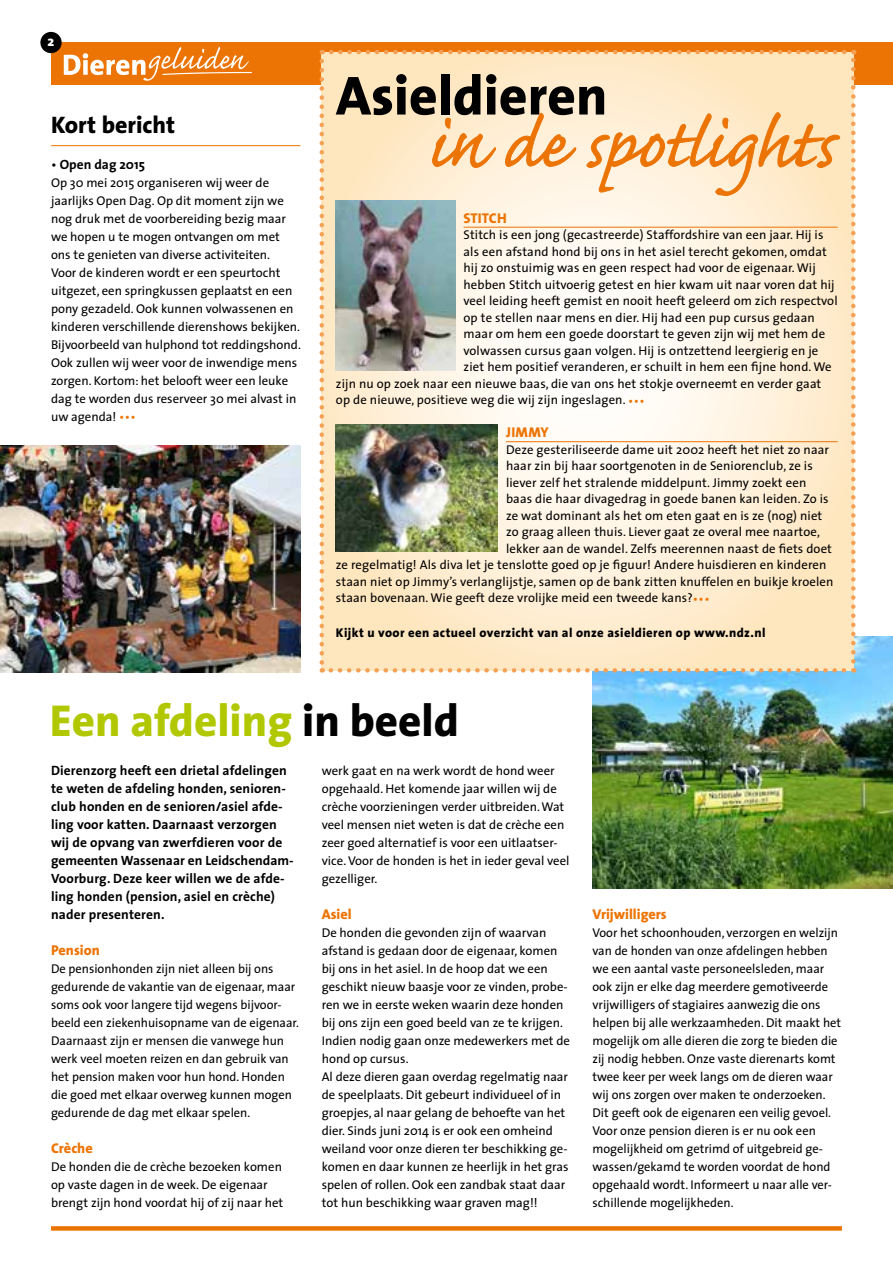
<style>
.page{position:relative;width:893px;height:1263px;background:#fff}
.page>*{position:absolute;margin:0;border:0;box-sizing:border-box;transform-origin:0 0}
.t1{font:87px "Caflisch Script";color:#ec7405}
.t2{font:800 55.5px "The Sans";color:#000}
.t3{font:800 45px "The Sans";color:#b1c800}
.t4{font:800 24px "The Sans";color:#000}
.t5{font:800 14.25px "The Sans";color:#ec7405}
.t6{font:800 14.25px "The Sans";color:#fff}
.t7{font:700 13.5px/18px "The Sans";letter-spacing:.01em;color:#000}
.t8{font:12.75px/18px "The Sans";color:#000}
.t9{font:800 12.75px "The Sans";letter-spacing:.03em;color:#000}
.s1{font-weight:400}
.s2{color:#ec7405}
.s3{color:#000}
</style>
<div class="page">
<img style="left:592px;top:637px;width:301px;height:252px">
<div style="left:51px;top:43px;width:842px;height:42px;background:#ec7405"></div>
<svg style="left:64px;top:47px;width:188px;height:34px"></svg>
<svg style="left:322px;top:52px;width:531px;height:618px"></svg>
<svg style="left:319px;top:61px;width:5px;height:612px"></svg>
<svg style="left:331px;top:668px;width:523px;height:5px;background:#e4ccad"></svg>
<svg style="left:851px;top:50px;width:4px;height:611px;background:#f9cc9c"></svg>
<svg style="left:322px;top:50px;width:522px;height:4px"></svg>
<hr style="left:463px;top:227px;width:375px;height:1px;background:#ec7405">
<hr style="left:506px;top:441px;width:332px;height:1px;background:#ec7405">
<svg style="left:432px;top:117px;width:64px;height:51px;background:#fcdeb9"></svg>
<svg style="left:505px;top:113px;width:71px;height:54px;background:#fce1c0"></svg>
<svg style="left:586px;top:112px;width:254px;height:84px;background:#fde2bf"></svg>
<img style="left:336px;top:424px;width:161px;height:128px">
<img style="left:336px;top:201px;width:119px;height:170px">
<div style="left:51px;top:1226px;width:791px;height:5px;background:#ec7405"></div>
<div style="left:40px;top:32px;width:22px;height:21px;background:#000;border-radius:50%"></div>
<hr style="left:51px;top:145px;width:249px;height:1px;background:#ec7405">
<img style="left:0;top:446px;width:300px;height:226px">
<p class="t6" style="left:48px;top:29px;width:8px">2</p>
<h3 class="t4" style="left:51px;top:104px;width:126px">Kort bericht</h3>
<p class="t7" style="left:51px;top:155px;width:96px"><span class="s1">•</span> Open dag 2015</p>
<p class="t8" style="left:51px;top:173px;width:251px">Op 30 mei 2015 organiseren wij weer de jaarlijks Open Dag. Op dit moment zijn we nog druk met de voorbereiding bezig maar we hopen u te mogen ontvangen om met ons te genieten van diverse activiteiten.<br>Voor de kinderen wordt er een speurtocht uitgezet, een springkussen geplaatst en een pony gezadeld. Ook kunnen volwassenen en kinderen verschillende dierenshows bekijken.<br>Bijvoorbeeld van hulphond tot reddingshond.<br>Ook zullen wij weer voor de inwendige mens zorgen. Kortom: het belooft weer een leuke dag te worden dus reserveer 30 mei alvast in uw agenda! <span class="s2">• • •</span></p>
<h2 class="t2" style="left:336px;top:49px;width:273px">Asieldieren</h2>
<h1 class="t1" style="left:427px;top:100px;width:407px">in de spotlights</h1>
<p class="t5" style="left:463px;top:206px;width:45px">Stitch</p>
<p class="t8" style="left:463px;top:225px;width:361px">Stitch is een jong (gecastreerde) Staffordshire van een jaar. Hij is</p>
<p class="t8" style="left:463px;top:242px;width:365px">als een afstand hond bij ons in het asiel terecht gekomen, omdat</p>
<p class="t8" style="left:463px;top:258px;width:354px">hij zo onstuimig was en geen respect had voor de eigenaar. Wij</p>
<p class="t8" style="left:463px;top:275px;width:373px">hebben Stitch uitvoerig getest en hier kwam uit naar voren dat hij</p>
<p class="t8" style="left:463px;top:291px;width:376px">veel leiding heeft gemist en nooit heeft geleerd om zich respectvol</p>
<p class="t8" style="left:463px;top:308px;width:353px">op te stellen naar mens en dier. Hij had een pup cursus gedaan</p>
<p class="t8" style="left:463px;top:324px;width:363px">maar om hem een goede doorstart te geven zijn wij met hem de</p>
<p class="t8" style="left:463px;top:341px;width:356px">volwassen cursus gaan volgen. Hij is ontzettend leergierig en je</p>
<p class="t8" style="left:463px;top:357px;width:370px">ziet hem positief veranderen, er schuilt in hem een fijne hond. We</p>
<p class="t8" style="left:336px;top:374px;width:487px">zijn nu op zoek naar een nieuwe baas, die van ons het stokje overneemt en verder gaat</p>
<p class="t8" style="left:336px;top:390px;width:311px">op de nieuwe, positieve weg die wij zijn ingeslagen. <span class="s2">• • •</span></p>
<p class="t5" style="left:506px;top:420px;width:44px">Jimmy</p>
<p class="t8" style="left:506px;top:440px;width:325px">Deze gesteriliseerde dame uit 2002 heeft het niet zo naar</p>
<p class="t8" style="left:506px;top:456px;width:308px">haar zin bij haar soortgenoten in de Seniorenclub, ze is</p>
<p class="t8" style="left:506px;top:473px;width:302px">liever zelf het stralende middelpunt. Jimmy zoekt een</p>
<p class="t8" style="left:506px;top:489px;width:324px">baas die haar divagedrag in goede banen kan leiden. Zo is</p>
<p class="t8" style="left:506px;top:506px;width:318px">ze wat dominant als het om eten gaat en is ze (nog) niet</p>
<p class="t8" style="left:506px;top:522px;width:315px">zo graag alleen thuis. Liever gaat ze overal mee naartoe,</p>
<p class="t8" style="left:506px;top:539px;width:327px">lekker aan de wandel. Zelfs meerennen naast de fiets doet</p>
<p class="t8" style="left:336px;top:555px;width:492px">ze regelmatig! Als diva let je tenslotte goed op je figuur! Andere huisdieren en kinderen</p>
<p class="t8" style="left:336px;top:572px;width:499px">staan niet op Jimmy’s verlanglijstje, samen op de bank zitten knuffelen en buikje kroelen</p>
<p class="t8" style="left:336px;top:588px;width:375px">staan bovenaan. Wie geeft deze vrolijke meid een tweede kans?<span class="s2">• • •</span></p>
<p class="t9" style="left:336px;top:621px;width:431px">Kijkt u voor een actueel overzicht van al onze asieldieren op www.ndz.nl</p>
<h3 class="t3" style="left:50px;top:682px;width:410px">Een afdeling <span class="s3">in beeld</span></h3>
<p class="t7" style="left:51px;top:761px;width:244px">Dierenzorg heeft een drietal afdelingen te weten de afdeling honden, senioren&shy;club honden en de senioren/asiel afde&shy;ling voor katten. Daarnaast verzorgen wij de opvang van zwerfdieren voor de gemeenten Wassenaar en Leidschendam-Voorburg. Deze keer willen we de afde&shy;ling honden (pension, asiel en crèche) nader presenteren.</p>
<p class="t5" style="left:51px;top:938px;width:50px">Pension</p>
<p class="t8" style="left:51px;top:959px;width:250px">De pensionhonden zijn niet alleen bij ons gedurende de vakantie van de eigenaar, maar soms ook voor langere tijd wegens bijvoor&shy;beeld een ziekenhuisopname van de eigenaar.<br>Daarnaast zijn er mensen die vanwege hun werk veel moeten reizen en dan gebruik van het pension maken voor hun hond. Honden die goed met elkaar overweg kunnen mogen gedurende de dag met elkaar spelen.</p>
<p class="t5" style="left:51px;top:1136px;width:43px">Crèche</p>
<p class="t8" style="left:51px;top:1157px;width:234px">De honden die de crèche bezoeken komen op vaste dagen in de week. De eigenaar brengt zijn hond voordat hij of zij naar het</p>
<p class="t8" style="left:322px;top:761px;width:249px">werk gaat en na werk wordt de hond weer opgehaald. Het komende jaar willen wij de crèche voorzieningen verder uitbreiden. Wat veel mensen niet weten is dat de crèche een zeer goed alternatief is voor een uitlaatser&shy;vice. Voor de honden is het in ieder geval veel gezelliger.</p>
<p class="t5" style="left:322px;top:902px;width:31px">Asiel</p>
<p class="t8" style="left:322px;top:923px;width:250px">De honden die gevonden zijn of waarvan afstand is gedaan door de eigenaar, komen bij ons in het asiel. In de hoop dat we een geschikt nieuw baasje voor ze vinden, probe&shy;ren we in eerste weken waarin deze honden bij ons zijn een goed beeld van ze te krijgen.<br>Indien nodig gaan onze medewerkers met de hond op cursus.<br>Al deze dieren gaan overdag regelmatig naar de speelplaats. Dit gebeurt individueel of in groepjes, al naar gelang de behoefte van het dier. Sinds juni 2014 is er ook een omheind weiland voor onze dieren ter beschikking ge&shy;komen en daar kunnen ze heerlijk in het gras spelen of rollen. Ook een zandbak staat daar tot hun beschikking waar graven mag!!</p>
<p class="t5" style="left:592px;top:902px;width:76px">Vrijwilligers</p>
<p class="t8" style="left:592px;top:923px;width:250px">Voor het schoonhouden, verzorgen en welzijn van de honden van onze afdelingen hebben we een aantal vaste personeelsleden, maar ook zijn er elke dag meerdere gemotiveerde vrijwilligers of stagiaires aanwezig die ons helpen bij alle werkzaamheden. Dit maakt het mogelijk om alle dieren die zorg te bieden die zij nodig hebben. Onze vaste dierenarts komt twee keer per week langs om de dieren waar wij ons zorgen over maken te onderzoeken.<br>Dit geeft ook de eigenaren een veilig gevoel.<br>Voor onze pension dieren is er nu ook een mogelijkheid om getrimd of uitgebreid ge&shy;wassen/gekamd te worden voordat de hond opgehaald wordt. Informeert u naar alle ver&shy;schillende mogelijkheden.</p>
</div>
